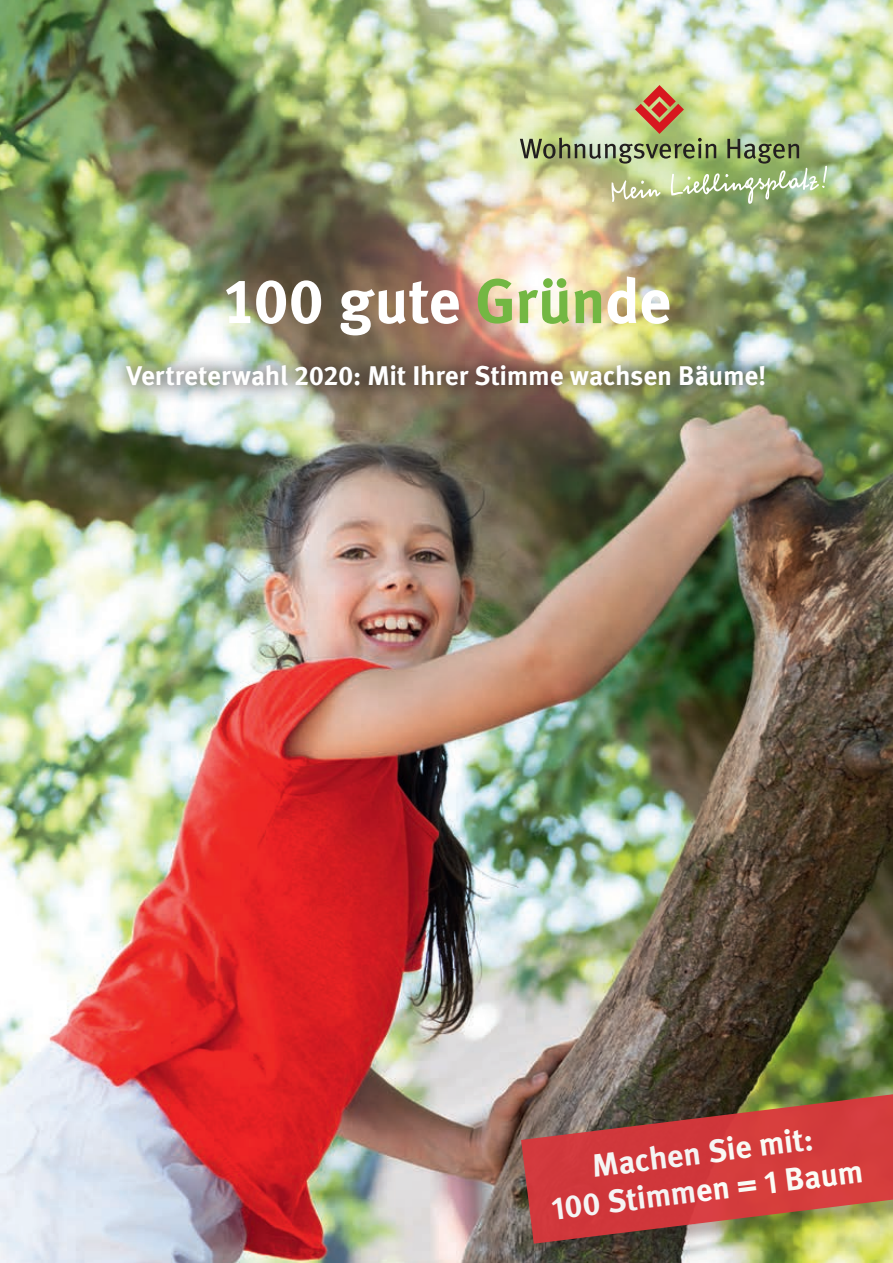
<style>
.page{position:relative;width:893px;height:1263px;background:#fff}
.page>*{position:absolute;margin:0;border:0;box-sizing:border-box;transform-origin:0 0}
.t1{font:700 63px "Meta Pro";letter-spacing:-.015em;color:#fff}
.t2{font:700 32.1px/37.8px "Meta Pro";color:#fff;text-align:center}
.t3{font:700 27px "Meta Pro";letter-spacing:-.01em;color:#fff}
.s1{color:#73b743}
</style>
<div class="page">
<img style="left:0;top:0;width:893px;height:1263px">
<svg style="left:0;top:458px;width:1px;height:505px"></svg>
<div style="left:524px;top:1095px;width:369px;height:167px;background:#231f20;opacity:.3"></div>
<img style="left:521px;top:1092px;width:372px;height:152px">
<div style="left:108px;top:346px;width:676px;height:59px;background:#231f20;opacity:.5"></div>
<div style="left:483px;top:49px;width:382px;height:191px;background:#73b743;opacity:.5"></div>
<img style="left:520px;top:85px;width:307px;height:119px">
<h1 class="t1" style="left:222px;top:252px;width:451px">100 gute <span class="s1">Grün</span>de</h1>
<p class="t3" style="left:126px;top:355px;width:641px">Vertreterwahl 2020: Mit Ihrer Stimme wachsen Bäume!</p>
<p class="t2" style="left:545px;top:1150px;width:315px;rotate:-7deg">Machen Sie mit:<br>100 Stimmen = 1 Baum</p>
</div>
